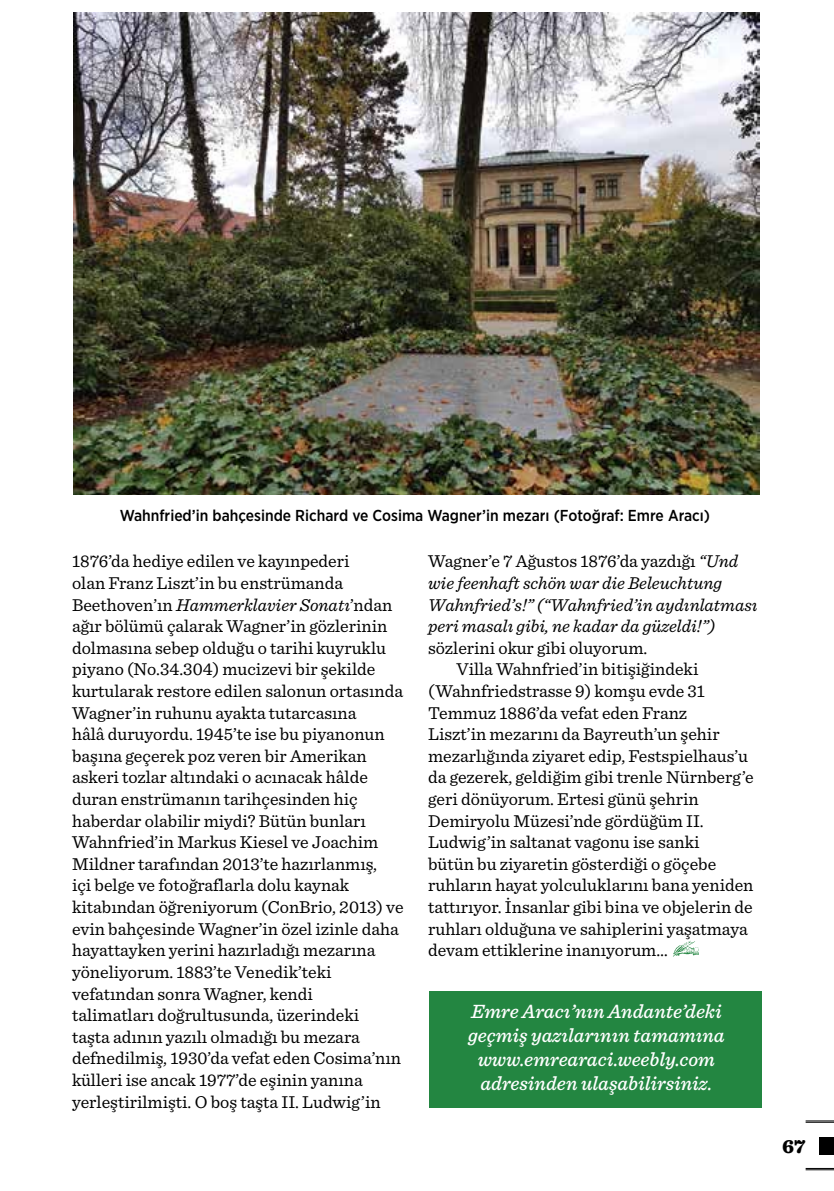
<style>
.page{position:relative;width:834px;height:1191px;background:#fff}
.page>*{position:absolute;margin:0;border:0;box-sizing:border-box;transform-origin:0 0}
.t1{font:italic 500 20px/24px "Sentinel";color:#fff;text-align:center}
.t2{font:900 20px "Sentinel";color:#000}
.t3{font:18px/21.6px "Sentinel";color:#000}
.t4{font:italic 18px/21.6px "Sentinel";color:#000}
.t5{font:500 15.8px "Gotham Narrow";color:#000}
.s1{font-style:italic}
.s2{font-style:normal}
</style>
<div class="page">
<svg style="left:805px;top:1168px;width:28px;height:2px"></svg>
<svg style="left:805px;top:1120px;width:28px;height:3px"></svg>
<div style="left:819px;top:1137px;width:14px;height:17px;background:#000"></div>
<div style="left:429px;top:991px;width:332px;height:117px;background:#238641"></div>
<img style="left:73px;top:13px;width:686px;height:482px">
<svg style="left:673px;top:941px;width:25px;height:15px"></svg>
<p class="t5" style="left:120px;top:506px;width:591px">Wahnfried’in bahçesinde Richard ve Cosima Wagner’in mezarı (Fotoğraf: Emre Aracı)</p>
<p class="t3" style="left:72px;top:549px;width:333px">1876’da hediye edilen ve kayınpederi<br>olan Franz Liszt’in bu enstrümanda Beethoven’ın <span class="s1">Hammerklavier Sonatı</span>’ndan ağır bölümü çalarak Wagner’in gözlerinin dolmasına sebep olduğu o tarihi kuyruklu piyano (No.34.304) mucizevi bir şekilde kurtularak restore edilen salonun ortasında Wagner’in ruhunu ayakta tutarcasına<br>hâlâ duruyordu. 1945’te ise bu piyanonun başına geçerek poz veren bir Amerikan askeri tozlar altındaki o acınacak hâlde duran enstrümanın tarihçesinden hiç haberdar olabilir miydi? Bütün bunları Wahnfried’in Markus Kiesel ve Joachim Mildner tarafından 2013’te hazırlanmış,<br>içi belge ve fotoğraflarla dolu kaynak kitabından öğreniyorum (ConBrio, 2013) ve evin bahçesinde Wagner’in özel izinle daha hayattayken yerini hazırladığı mezarına yöneliyorum. 1883’te Venedik’teki vefatından sonra Wagner, kendi<br>talimatları doğrultusunda, üzerindeki<br>taşta adının yazılı olmadığı bu mezara defnedilmiş, 1930’da vefat eden Cosima’nın külleri ise ancak 1977’de eşinin yanına yerleştirilmişti. O boş taşta II. Ludwig’in</p>
<p class="t4" style="left:428px;top:549px;width:331px"><span class="s2">Wagner’e 7 Ağustos 1876’da yazdığı</span> “Und wie feenhaft schön war die Beleuchtung Wahnfried’s!” (“Wahnfried’in aydınlatması peri masalı gibi, ne kadar da güzeldi!”)</p>
<p class="t3" style="left:428px;top:636px;width:221px">sözlerini okur gibi oluyorum.</p>
<p class="t3" style="left:456px;top:657px;width:243px">Villa Wahnfried’in bitişiğindeki</p>
<p class="t3" style="left:428px;top:679px;width:278px">(Wahnfriedstrasse 9) komşu evde 31</p>
<p class="t3" style="left:428px;top:700px;width:260px">Temmuz 1886’da vefat eden Franz</p>
<p class="t3" style="left:428px;top:722px;width:293px">Liszt’in mezarını da Bayreuth’un şehir</p>
<p class="t3" style="left:428px;top:744px;width:321px">mezarlığında ziyaret edip, Festspielhaus’u</p>
<p class="t3" style="left:428px;top:765px;width:327px">da gezerek, geldiğim gibi trenle Nürnberg’e</p>
<p class="t3" style="left:428px;top:787px;width:272px">geri dönüyorum. Ertesi günü şehrin</p>
<p class="t3" style="left:428px;top:808px;width:277px">Demiryolu Müzesi’nde gördüğüm II.</p>
<p class="t3" style="left:428px;top:830px;width:273px">Ludwig’in saltanat vagonu ise sanki</p>
<p class="t3" style="left:428px;top:852px;width:289px">bütün bu ziyaretin gösterdiği o göçebe</p>
<p class="t3" style="left:428px;top:873px;width:327px">ruhların hayat yolculuklarını bana yeniden</p>
<p class="t3" style="left:428px;top:895px;width:326px">tattırıyor. İnsanlar gibi bina ve objelerin de</p>
<p class="t3" style="left:428px;top:916px;width:321px">ruhları olduğuna ve sahiplerini yaşatmaya</p>
<p class="t3" style="left:428px;top:938px;width:241px">devam ettiklerine inanıyorum…</p>
<p class="t1" style="left:468px;top:998px;width:258px">Emre Aracı’nın Andante’deki geçmiş yazılarının tamamına www.emrearaci.weebly.com adresinden ulaşabilirsiniz.</p>
<p class="t2" style="left:782px;top:1130px;width:25px">67</p>
</div>
